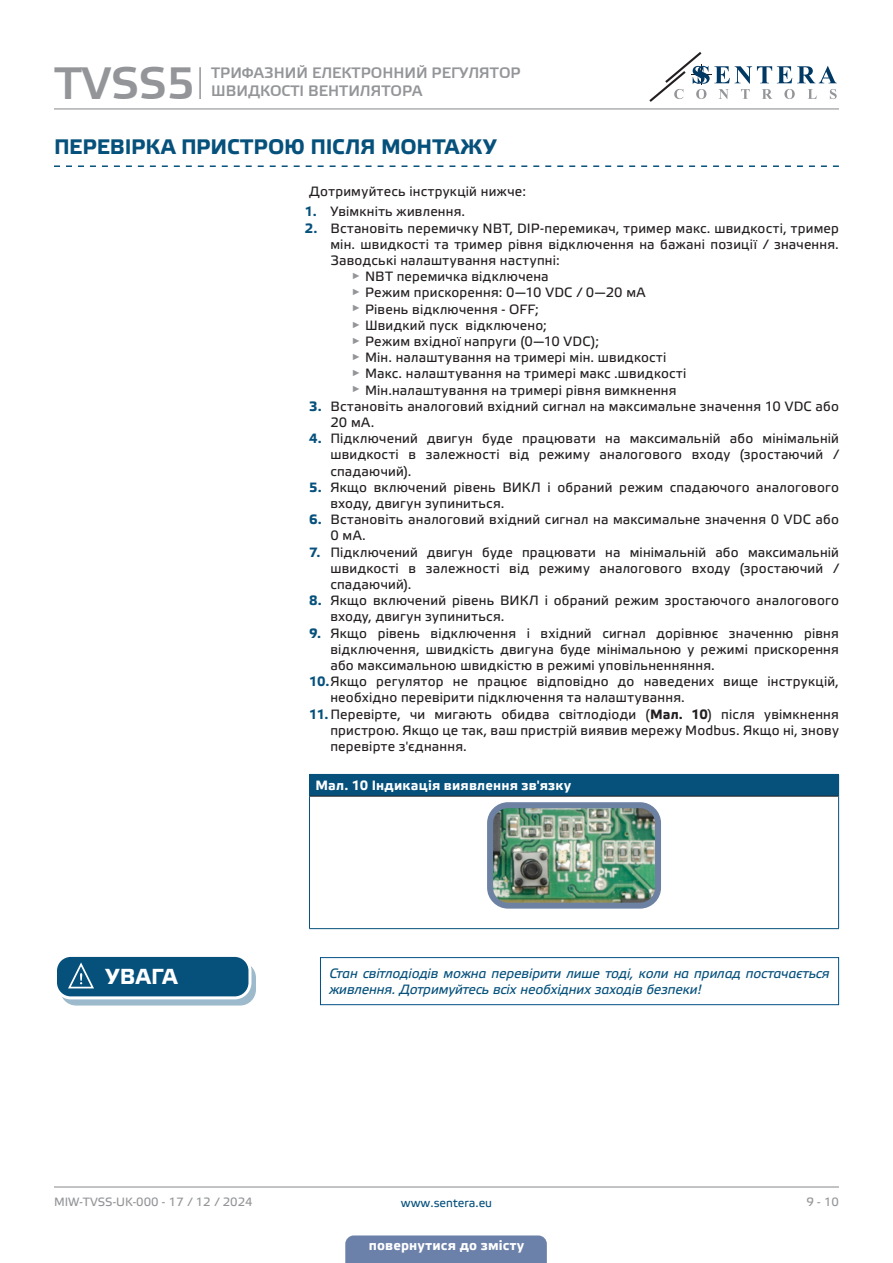
<style>
.page{position:relative;width:893px;height:1263px;background:#fff}
.page>*{position:absolute;margin:0;border:0;box-sizing:border-box;transform-origin:0 0}
.t1{font:45px "Etelka Medium Pro";color:#939598}
.t2{font:700 21.75px "Etelka Text Pro";letter-spacing:.015em;color:#fff}
.t3{font:700 21px "Etelka Text Pro";letter-spacing:-.005em;color:#06517c}
.t4{font:15px/18px "Etelka Medium Pro";color:#939598}
.Numbering{font:13.5px/16.2px "Etelka Text Pro";letter-spacing:.015em;color:#231f20;text-align:justify}
.attention{font:italic 13.5px/16.2px "Etelka Text Pro";letter-spacing:-.005em;color:#06517c}
.table_text{font:700 13.5px "Etelka Text Pro";letter-spacing:.015em;color:#fff}
.t5{font:12px "Etelka Text Pro";color:#939598}
.t6{font:12px "Etelka Text Pro";color:#06517c}
.s1{font-weight:700;color:#06517c}
.s2{font-weight:700}
</style>
<div class="page">
<hr style="left:54px;top:108px;width:785px;height:1px;background:#939598">
<hr style="left:54px;top:1186px;width:785px;height:1px;background:#939598">
<svg style="left:649px;top:52px;width:188px;height:50px"></svg>
<div style="left:345px;top:1235px;width:202px;height:28px;background:#6c81aa"></div>
<svg style="left:54px;top:165px;width:785px;height:2px"></svg>
<div style="left:309px;top:774px;width:530px;height:22px;background:#06517c"></div>
<hr style="left:309px;top:796px;width:1px;height:132px;background:#06517c">
<hr style="left:838px;top:796px;width:1px;height:132px;background:#06517c">
<hr style="left:309px;top:928px;width:530px;height:1px;background:#06517c">
<hr style="left:310px;top:796px;width:528px;height:1px;background:#231f20">
<img style="left:494px;top:809px;width:160px;height:93px">
<div style="left:487px;top:802px;width:174px;height:107px;border:6px solid #6d81a2;border-radius:18px"></div>
<svg style="left:61px;top:962px;width:194px;height:43px"></svg>
<div style="left:60px;top:962px;width:196px;height:43px;border:1px solid #06517c;border-radius:15px"></div>
<div style="left:56px;top:955px;width:194px;height:43px;background:#06517c;border-radius:15px"></div>
<div style="left:54px;top:954px;width:197px;height:45px;border:3px solid #fff;border-radius:15px"></div>
<svg style="left:67px;top:962px;width:38px;height:37px"></svg>
<div style="left:320px;top:957px;width:519px;height:48px;border:1px solid #015186"></div>
<hr style="left:199px;top:67px;width:2px;height:32px;background:#939598">
<h1 class="t1" style="left:54px;top:59px;width:142px">TVSS5</h1>
<p class="t4" style="left:211px;top:65px;width:311px">ТРИФАЗНИЙ ЕЛЕКТРОННИЙ РЕГУЛЯТОР<br>ШВИДКОСТІ ВЕНТИЛЯТОРА</p>
<p class="t3" style="left:54px;top:135px;width:444px">ПЕРЕВІРКА ПРИСТРОЮ ПІСЛЯ МОНТАЖУ</p>
<p class="Numbering" style="left:309px;top:184px;width:218px">Дотримуйтесь інструкцій нижче:</p>
<p class="Numbering" style="left:305px;top:204px;width:162px"><span class="s1">1.</span> Увімкніть живлення.</p>
<p class="Numbering" style="left:330px;top:221px;width:510px;text-indent:-26px"><span class="s1">2.</span> Встановіть перемичку NBT, DIP-перемикач, тример макс. швидкості, тример мін. швидкості та тример рівня відключення на бажані позиції / значення.<br>Заводські налаштування наступні:</p>
<p class="Numbering" style="left:352px;top:269px;width:199px"><sup>►</sup> NBT перемичка відключена</p>
<p class="Numbering" style="left:352px;top:285px;width:295px"><sup>►</sup> Режим прискорення: 0—10 VDC / 0—20 мA</p>
<p class="Numbering" style="left:352px;top:302px;width:189px"><sup>►</sup> Рівень відключення - OFF;</p>
<p class="Numbering" style="left:352px;top:318px;width:197px"><sup>►</sup> Швидкий пуск відключено;</p>
<p class="Numbering" style="left:352px;top:334px;width:249px"><sup>►</sup> Режим вхідної напруги (0—10 VDC);</p>
<p class="Numbering" style="left:352px;top:350px;width:316px"><sup>►</sup> Мін. налаштування на тримері мін. швидкості</p>
<p class="Numbering" style="left:352px;top:366px;width:336px"><sup>►</sup> Макс. налаштування на тримері макс .швидкості</p>
<p class="Numbering" style="left:352px;top:383px;width:326px"><sup>►</sup> Мін.налаштування на тримері рівня вимкнення</p>
<p class="Numbering" style="left:330px;top:399px;width:510px;text-indent:-21px"><span class="s1">3.</span> Встановіть аналоговий вхідний сигнал на максимальне значення 10 VDC або<br>20 мА.</p>
<p class="Numbering" style="left:330px;top:431px;width:510px;text-indent:-21px"><span class="s1">4.</span> Підключений двигун буде працювати на максимальній або мінімальній швидкості в залежності від режиму аналогового входу (зростаючий / спадаючий).</p>
<p class="Numbering" style="left:330px;top:480px;width:510px;text-indent:-21px"><span class="s1">5.</span> Якщо включений рівень ВИКЛ і обраний режим спадаючого аналогового входу, двигун зупиниться.</p>
<p class="Numbering" style="left:330px;top:512px;width:510px;text-indent:-21px"><span class="s1">6.</span> Встановіть аналоговий вхідний сигнал на максимальне значення 0 VDC або<br>0 мА.</p>
<p class="Numbering" style="left:330px;top:545px;width:510px;text-indent:-21px"><span class="s1">7.</span> Підключений двигун буде працювати на мінімальній або максимальній швидкості в залежності від режиму аналогового входу (зростаючий / спадаючий).</p>
<p class="Numbering" style="left:330px;top:593px;width:510px;text-indent:-21px"><span class="s1">8.</span> Якщо включений рівень ВИКЛ і обраний режим зростаючого аналогового входу, двигун зупиниться.</p>
<p class="Numbering" style="left:330px;top:626px;width:510px;text-indent:-21px"><span class="s1">9.</span> Якщо рівень відключення і вхідний сигнал дорівнює значенню рівня відключення, швидкість двигуна буде мінімальною у режимі прискорення або максимальною швидкістю в режимі уповільненняння.</p>
<p class="Numbering" style="left:330px;top:674px;width:510px;text-indent:-21px"><span class="s1">10.</span>Якщо регулятор не працює відповідно до наведених вище інструкцій, необхідно перевірити підключення та налаштування.</p>
<p class="Numbering" style="left:330px;top:707px;width:510px;text-indent:-21px"><span class="s1">11.</span>Перевірте, чи мигають обидва світлодіоди (<span class="s2">Мал. 10</span>) після увімкнення пристрою. Якщо це так, ваш пристрій виявив мережу Modbus. Якщо ні, знову перевірте з'єднання.</p>
<p class="table_text" style="left:315px;top:778px;width:257px">Мал. 10 Індикація виявлення зв'язку</p>
<p class="t2" style="left:105px;top:965px;width:74px">УВАГА</p>
<p class="attention" style="left:329px;top:966px;width:502px">Стан світлодіодів можна перевірити лише тоді, коли на прилад постачається живлення. Дотримуйтесь всіх необхідних заходів безпеки!</p>
<p class="t5" style="left:54px;top:1195px;width:200px">MIW-TVSS-UK-000 - 17 / 12 / 2024</p>
<p class="t6" style="left:401px;top:1196px;width:93px">www.sentera.eu</p>
<p class="t5" style="left:806px;top:1195px;width:34px">9 - 10</p>
<p class="table_text" style="left:369px;top:1238px;width:157px">повернутися до змісту</p>
</div>
